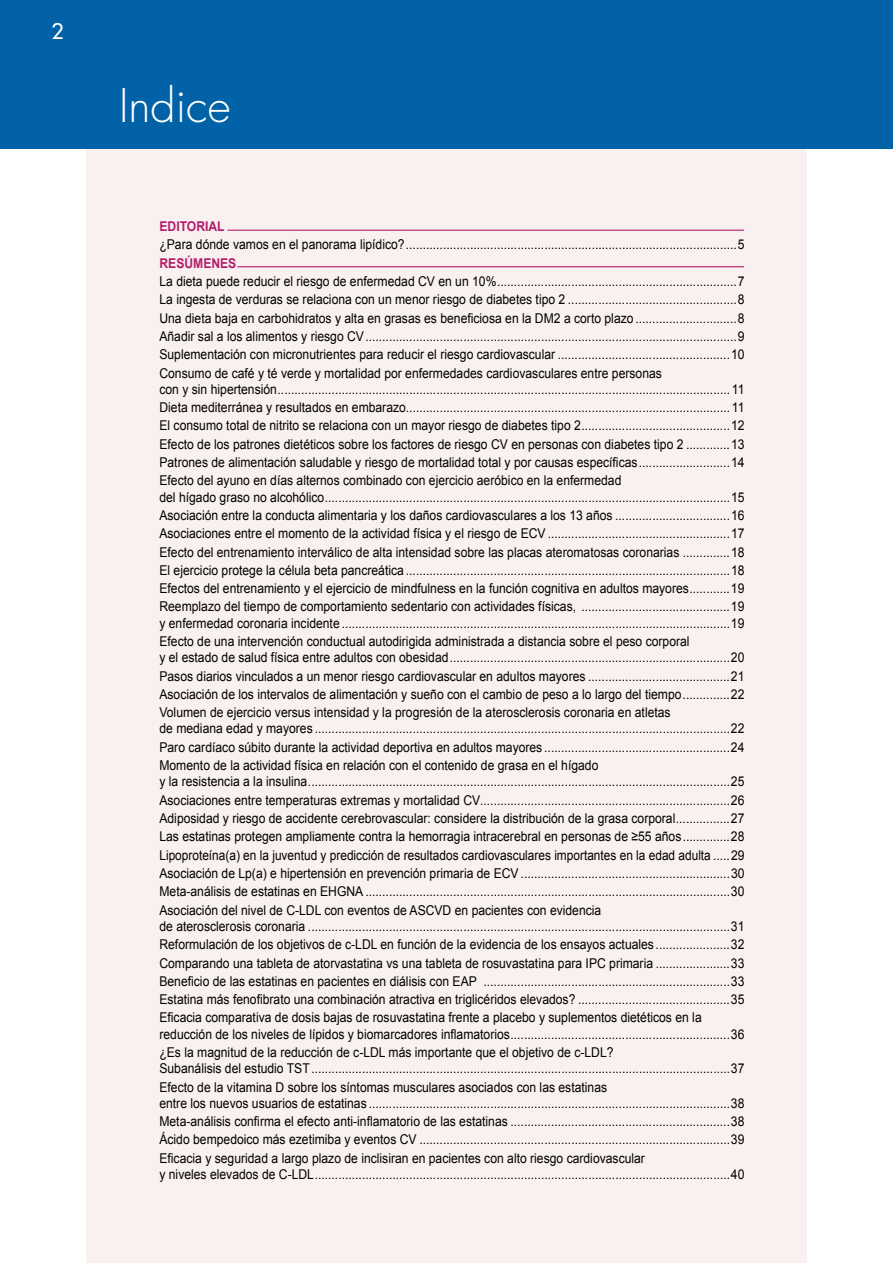
<style>
.page{position:relative;width:893px;height:1263px;background:#fff}
.page>*{position:absolute;margin:0;border:0;box-sizing:border-box;transform-origin:0 0}
.t1{font:300 45px "Futura Std";color:#fff}
.t2{font:500 21px "Futura Std";color:#fff}
.t3{font:13.5px/18.3px "Arial";color:#000;text-align:justify;scale:.9 1}
.t4{font:700 13.5px "Arial";color:#b41d6c;scale:.9 1}
</style>
<div class="page">
<div style="left:86px;top:104px;width:721px;height:1159px;background:#f8efed"></div>
<div style="left:0;top:0;width:893px;height:149px;background:#0162a7"></div>
<hr style="left:227px;top:230px;width:517px;height:1px;background:#b41d6c">
<hr style="left:237px;top:266px;width:507px;height:1px;background:#b41d6c">
<h2 class="t2" style="left:52px;top:18px;width:14px">2</h2>
<h1 class="t1" style="left:119px;top:78px;width:113px">Indice</h1>
<p class="t4" style="left:159px;top:217px;width:74px">EDITORIAL</p>
<p class="t3" style="left:159px;top:236px;width:651px">¿Para dónde vamos en el panorama lipídico?..................................................................................................5</p>
<p class="t4" style="left:159px;top:254px;width:87px">RESÚMENES</p>
<p class="t3" style="left:159px;top:272px;width:651px">La dieta puede reducir el riesgo de enfermedad CV en un 10%.......................................................................7<br>La ingesta de verduras se relaciona con un menor riesgo de diabetes tipo 2 ..................................................8<br>Una dieta baja en carbohidratos y alta en grasas es beneficiosa en la DM2 a corto plazo ..............................8<br>Añadir sal a los alimentos y riesgo CV..............................................................................................................9<br>Suplementación con micronutrientes para reducir el riesgo cardiovascular ...................................................10<br>Consumo de café y té verde y mortalidad por enfermedades cardiovasculares entre personas</p>
<p class="t3" style="left:159px;top:380px;width:651px">con y sin hipertensión......................................................................................................................................11<br>Dieta mediterránea y resultados en embarazo................................................................................................ 11<br>El consumo total de nitrito se relaciona con un mayor riesgo de diabetes tipo 2............................................12<br>Efecto de los patrones dietéticos sobre los factores de riesgo CV en personas con diabetes tipo 2 .............13<br>Patrones de alimentación saludable y riesgo de mortalidad total y por causas específicas...........................14<br>Efecto del ayuno en días alternos combinado con ejercicio aeróbico en la enfermedad</p>
<p class="t3" style="left:159px;top:488px;width:652px">del hígado graso no alcohólico........................................................................................................................15<br>Asociación entre la conducta alimentaria y los daños cardiovasculares a los 13 años ..................................16<br>Asociaciones entre el momento de la actividad física y el riesgo de ECV ......................................................17<br>Efecto del entrenamiento interválico de alta intensidad sobre las placas ateromatosas coronarias ..............18<br>El ejercicio protege la célula beta pancreática ................................................................................................18<br>Efectos del entrenamiento y el ejercicio de mindfulness en la función cognitiva en adultos mayores............19<br>Reemplazo del tiempo de comportamiento sedentario con actividades físicas, ............................................19</p>
<p class="t3" style="left:159px;top:614px;width:651px">y enfermedad coronaria incidente ...................................................................................................................19<br>Efecto de una intervención conductual autodirigida administrada a distancia sobre el peso corporal</p>
<p class="t3" style="left:159px;top:648px;width:651px">y el estado de salud física entre adultos con obesidad...................................................................................20<br>Pasos diarios vinculados a un menor riesgo cardiovascular en adultos mayores ..........................................21<br>Asociación de los intervalos de alimentación y sueño con el cambio de peso a lo largo del tiempo..............22<br>Volumen de ejercicio versus intensidad y la progresión de la aterosclerosis coronaria en atletas</p>
<p class="t3" style="left:159px;top:720px;width:651px">de mediana edad y mayores ...........................................................................................................................22<br>Paro cardíaco súbito durante la actividad deportiva en adultos mayores .......................................................24<br>Momento de la actividad física en relación con el contenido de grasa en el hígado</p>
<p class="t3" style="left:159px;top:772px;width:652px">y la resistencia a la insulina.............................................................................................................................25<br>Asociaciones entre temperaturas extremas y mortalidad CV..........................................................................26<br>Adiposidad y riesgo de accidente cerebrovascular: considere la distribución de la grasa corporal................27<br>Las estatinas protegen ampliamente contra la hemorragia intracerebral en personas de ≥55 años..............28<br>Lipoproteína(a) en la juventud y predicción de resultados cardiovasculares importantes en la edad adulta .....29<br>Asociación de Lp(a) e hipertensión en prevención primaria de ECV ..............................................................30<br>Meta-análisis de estatinas en EHGNA ............................................................................................................30<br>Asociación del nivel de C-LDL con eventos de ASCVD en pacientes con evidencia</p>
<p class="t3" style="left:159px;top:917px;width:651px">de aterosclerosis coronaria .............................................................................................................................31<br>Reformulación de los objetivos de c-LDL en función de la evidencia de los ensayos actuales ......................32<br>Comparando una tableta de atorvastatina vs una tableta de rosuvastatina para IPC primaria ......................33<br>Beneficio de las estatinas en pacientes en diálisis con EAP .........................................................................33<br>Estatina más fenofibrato una combinación atractiva en triglicéridos elevados? .............................................35<br>Eficacia comparativa de dosis bajas de rosuvastatina frente a placebo y suplementos dietéticos en la</p>
<p class="t3" style="left:159px;top:1025px;width:651px">reducción de los niveles de lípidos y biomarcadores inflamatorios.................................................................36 ¿Es la magnitud de la reducción de c-LDL más importante que el objetivo de c-LDL?</p>
<p class="t3" style="left:159px;top:1059px;width:651px">Subanálisis del estudio TST............................................................................................................................37<br>Efecto de la vitamina D sobre los síntomas musculares asociados con las estatinas</p>
<p class="t3" style="left:159px;top:1094px;width:651px">entre los nuevos usuarios de estatinas ...........................................................................................................38<br>Meta-análisis confirma el efecto anti-inflamatorio de las estatinas .................................................................38<br>Ácido bempedoico más ezetimiba y eventos CV ............................................................................................39<br>Eficacia y seguridad a largo plazo de inclisiran en pacientes con alto riesgo cardiovascular</p>
<p class="t3" style="left:159px;top:1165px;width:651px">y niveles elevados de C-LDL...........................................................................................................................40</p>
</div>
